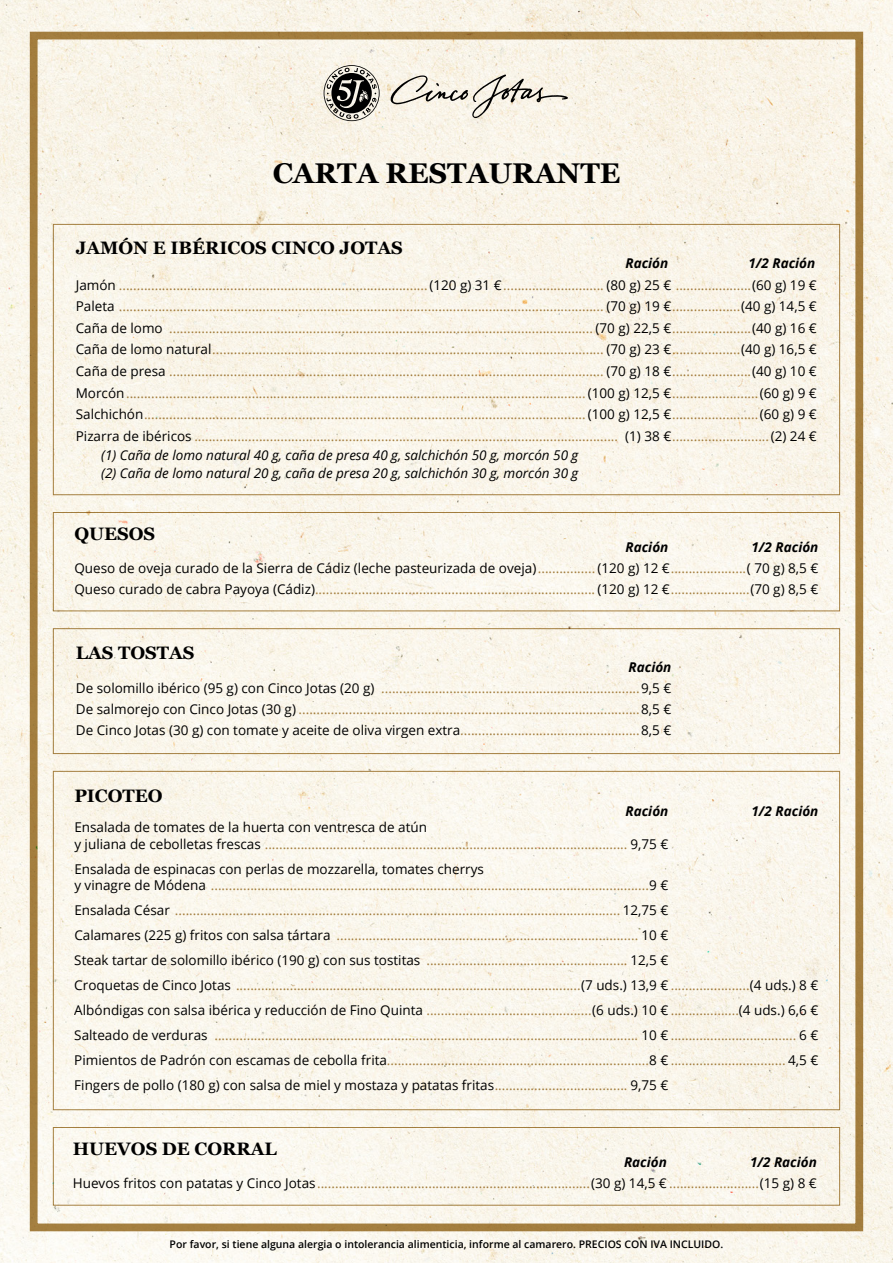
<style>
.page{position:relative;width:893px;height:1263px;background:#fff}
.page>*{position:absolute;margin:0;border:0;box-sizing:border-box;transform-origin:0 0}
.t1{font:700 28.5px "Georgia";color:#000}
.t2{font:700 18px "Georgia";color:#000}
.t3{font:13.5px/21.6px "Open Sans";color:#a78344;text-align:justify}
.t4{font:italic 13.5px/18.6px "Open Sans";color:#000}
.t5{font:italic 700 13.5px "Open Sans";color:#000}
.t6{font:600 10.5px "Open Sans";color:#000}
.s1{font-weight:700;font-style:italic;color:#000}
.s2{color:#000}
</style>
<div class="page">
<img style="left:0;top:0;width:893px;height:1263px">
<div style="left:30px;top:32px;width:833px;height:1199px;border:8px solid #a78344"></div>
<div style="left:53px;top:628px;width:787px;height:126px;border:1px solid #a78344"></div>
<div style="left:53px;top:1127px;width:787px;height:78px;border:1px solid #a78344"></div>
<div style="left:53px;top:512px;width:787px;height:99px;border:1px solid #a78344"></div>
<svg style="left:324px;top:65px;width:244px;height:56px;background:#d0cbc0"></svg>
<h1 class="t1" style="left:272px;top:151px;width:349px">CARTA RESTAURANTE</h1>
<h2 class="t2" style="left:76px;top:234px;width:328px">JAMÓN E IBÉRICOS CINCO JOTAS</h2>
<p class="t3" style="left:76px;top:252px;width:743px;text-indent:673px"><span class="s1">1/2 Ración </span><span class="s2">Jamón</span> ......................................................................................<span class="s2">(120 g) 31 €</span>............................ <span class="s2">(80 g) 25 €</span> .....................<span class="s2">(60 g) 19 € Paleta</span> ....................................................................................................................................... <span class="s2">(70 g) 19 €</span>...................<span class="s2">(40 g) 14,5 € Caña de lomo</span> ...................................................................................................................... <span class="s2">(70 g) 22,5 €</span>......................<span class="s2">(40 g) 16 € Caña de lomo natural</span>............................................................................................................. <span class="s2">(70 g) 23 €</span>...................<span class="s2">(40 g) 16,5 € Caña de presa</span> ......................................................................................................................... <span class="s2">(70 g) 18 €</span>......................<span class="s2">(40 g) 10 € Morcón</span>................................................................................................................................ <span class="s2">(100 g) 12,5 €</span>........................<span class="s2">(60 g) 9 € Salchichón</span>........................................................................................................................... <span class="s2">(100 g) 12,5 €</span>........................<span class="s2">(60 g) 9 € Pizarra de ibéricos</span> ...................................................................................................................... <span class="s2">(1) 38 €</span>...........................<span class="s2">(2) 24 €</span></p>
<p class="t4" style="left:101px;top:445px;width:479px">(1) Caña de lomo natural 40 g, caña de presa 40 g, salchichón 50 g, morcón 50 g (2) Caña de lomo natural 20 g, caña de presa 20 g, salchichón 30 g, morcón 30 g</p>
<p class="t5" style="left:625px;top:254px;width:44px">Ración</p>
<h2 class="t2" style="left:74px;top:521px;width:82px">QUESOS</h2>
<p class="t3" style="left:74px;top:537px;width:746px;line-height:20.7px;text-indent:677px"><span class="s1">1/2 Ración </span><span class="s2">Queso de oveja curado de la Sierra de Cádiz (leche pasteurizada de oveja)</span>................ <span class="s2">(120 g) 12 €</span>.....................<span class="s2">( 70 g) 8,5 € Queso curado de cabra Payoya (Cádiz)</span>.............................................................................. <span class="s2">(120 g) 12 €</span>......................<span class="s2">(70 g) 8,5 €</span></p>
<p class="t5" style="left:626px;top:538px;width:44px">Ración</p>
<h2 class="t2" style="left:76px;top:639px;width:120px">LAS TOSTAS</h2>
<p class="t3" style="left:76px;top:657px;width:597px;line-height:20.7px;text-indent:553px"><span class="s1">Ración </span><span class="s2">De solomillo ibérico (95 g) con Cinco Jotas (20 g)</span> ........................................................................<span class="s2">9,5 € De salmorejo con Cinco Jotas (30 g)</span> ...............................................................................................<span class="s2">8,5 € De Cinco Jotas (30 g) con tomate y aceite de oliva virgen extra</span>..................................................<span class="s2">8,5 €</span></p>
<h2 class="t2" style="left:74px;top:782px;width:90px">PICOTEO</h2>
<p class="t5" style="left:626px;top:801px;width:44px">Ración</p>
<p class="t5" style="left:751px;top:801px;width:68px">1/2 Ración</p>
<p class="t3" style="left:74px;top:819px;width:596px;line-height:16.5px"><span class="s2">Ensalada de tomates de la huerta con ventresca de atún<br>y juliana de cebolletas frescas</span> ..................................................................................................... <span class="s2">9,75 €</span></p>
<p class="t3" style="left:74px;top:860px;width:596px;line-height:16.5px"><span class="s2">Ensalada de espinacas con perlas de mozzarella, tomates cherrys<br>y vinagre de Módena</span> ..........................................................................................................................<span class="s2">9 €</span></p>
<p class="t3" style="left:74px;top:898px;width:746px;line-height:25px;text-align:left"><span class="s2">Ensalada César</span> ............................................................................................................................ <span class="s2">12,75 €<br>Calamares (225 g) fritos con salsa tártara</span> .................................................................................... <span class="s2">10 €<br>Steak tartar de solomillo ibérico (190 g) con sus tostitas</span> ........................................................ <span class="s2">12,5 €<br>Croquetas de Cinco Jotas</span> ................................................................................................<span class="s2">(7 uds.) 13,9 €</span> ......................<span class="s2">(4 uds.) 8 € Albóndigas con salsa ibérica y reducción de Fino Quinta</span> ..............................................<span class="s2">(6 uds.) 10 €</span> ...................<span class="s2">(4 uds.) 6,6 € Salteado de verduras</span> ...................................................................................................................... <span class="s2">10 €</span> ................................... <span class="s2">6 € Pimientos de Padrón con escamas de cebolla frita</span>.........................................................................<span class="s2">8 €</span> ................................ <span class="s2">4,5 € Fingers de pollo (180 g) con salsa de miel y mostaza y patatas fritas</span>..................................... <span class="s2">9,75 €</span></p>
<h2 class="t2" style="left:73px;top:1135px;width:206px">HUEVOS DE CORRAL</h2>
<p class="t3" style="left:73px;top:1151px;width:746px;line-height:20.7px;text-align:right"><span class="s1">1/2 Ración<br></span><span class="s2">Huevos fritos con patatas y Cinco Jotas</span>............................................................................<span class="s2">(30 g) 14,5 €</span> .........................<span class="s2">(15 g) 8 €</span></p>
<p class="t5" style="left:624px;top:1152px;width:44px">Ración</p>
<p class="t6" style="left:170px;top:1237px;width:555px">Por favor, si tiene alguna alergia o intolerancia alimenticia, informe al camarero. PRECIOS CON IVA INCLUIDO.</p>
</div>
